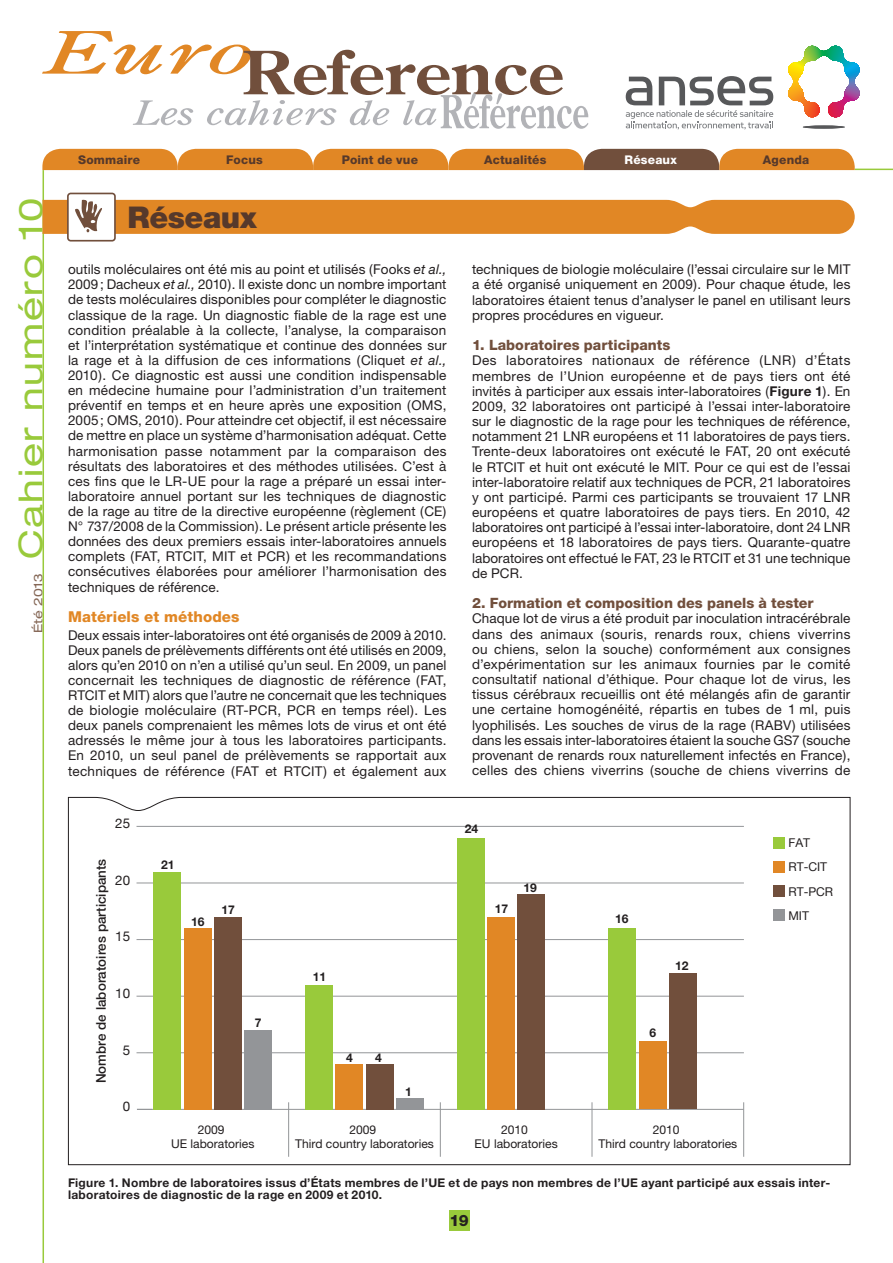
<style>
.page{position:relative;width:893px;height:1263px;background:#fff}
.page>*{position:absolute;margin:0;border:0;box-sizing:border-box;transform-origin:0 0}
.t1{font:expanded 33px "Helvetica Neue";letter-spacing:.05em;color:#99ca3b;scale:1.1 1}
.t2{font:900 30px "Helvetica Neue";letter-spacing:-.015em;color:#56392b}
.t3{font:800 15.75px "Helvetica Neue";color:#231f20}
.t4{font:800 15px "Helvetica Neue";letter-spacing:.01em;color:#e18725}
.t5{font:800 14.25px "Helvetica Neue";color:#714f3c}
.t6{font:13.5px/15.1px "Helvetica Neue";letter-spacing:.015em;color:#231f20;text-align:justify}
.t7{font:500 13.35px "Helvetica Neue";letter-spacing:.005em;color:#231f20}
.t8{font:13.35px "Helvetica Neue";color:#231f20}
.t9{font:12.15px/14.5px "Helvetica Neue";color:#231f20;text-align:center}
.t10{font:700 12.15px "Helvetica Neue";color:#231f20}
.t11{font:12.15px/24.2px "Helvetica Neue";color:#231f20}
.t12{font:700 12px/12px "Helvetica Neue";letter-spacing:.025em;color:#231f20}
.t13{font:800 12px "Helvetica Neue";letter-spacing:.015em;color:#56392b}
.t14{font:800 12px "Helvetica Neue";letter-spacing:.015em;color:#fff}
.t15{font:expanded 12px "Helvetica Neue";color:#856756;scale:1.1 1}
.s1{font-style:italic}
.s2{font-weight:700}
</style>
<div class="page">
<svg style="left:42px;top:31px;width:546px;height:98px"></svg>
<svg style="left:788px;top:45px;width:72px;height:73px"></svg>
<hr style="left:822px;top:82px;width:3px;height:36px;background:#ee1d23">
<svg style="left:803px;top:125px;width:42px;height:4px"></svg>
<svg style="left:626px;top:76px;width:147px;height:54px"></svg>
<div style="left:449px;top:1210px;width:20px;height:21px;background:#99ca3b"></div>
<hr style="left:855px;top:169px;width:38px;height:1px;background:#99ca3b">
<svg style="left:42px;top:149px;width:813px;height:21px;background:#d08332"></svg>
<hr style="left:43px;top:170px;width:1px;height:1093px;background:#99ca3b">
<div style="left:67px;top:193px;width:49px;height:49px;border:2px solid #714f3c;border-radius:3px"></div>
<svg style="left:43px;top:199px;width:812px;height:35px;background:#e19037"></svg>
<svg style="left:68px;top:797px;width:783px;height:368px"></svg>
<p class="t13" style="left:78px;top:153px;width:64px">Sommaire</p>
<p class="t13" style="left:226px;top:153px;width:38px">Focus</p>
<p class="t13" style="left:342px;top:153px;width:78px">Point de vue</p>
<p class="t13" style="left:484px;top:153px;width:64px">Actualités</p>
<p class="t14" style="left:624px;top:153px;width:54px">Réseaux</p>
<p class="t13" style="left:763px;top:153px;width:48px">Agenda</p>
<h1 class="t1" style="left:11px;top:559px;width:330px;rotate:-90deg">Cahier numéro 10</h1>
<h2 class="t2" style="left:128px;top:199px;width:131px">Réseaux</h2>
<p class="t6" style="left:68px;top:262px;width:380px">outils moléculaires ont été mis au point et utilisés (Fooks <span class="s1">et al., </span>2009; Dacheux <span class="s1">et al.,</span> 2010). Il existe donc un nombre important de tests moléculaires disponibles pour compléter le diagnostic classique de la rage. Un diagnostic fiable de la rage est une condition préalable à la collecte, l’analyse, la comparaison et l’interprétation systématique et continue des données sur la rage et à la diffusion de ces informations (Cliquet <span class="s1">et al., </span>2010). Ce diagnostic est aussi une condition indispensable en médecine humaine pour l’administration d’un traitement préventif en temps et en heure après une exposition (OMS, 2005; OMS, 2010). Pour atteindre cet objectif, il est nécessaire de mettre en place un système d’harmonisation adéquat. Cette harmonisation passe notamment par la comparaison des résultats des laboratoires et des méthodes utilisées. C’est à ces fins que le LR-UE pour la rage a préparé un essai inter&shy;laboratoire annuel portant sur les techniques de diagnostic de la rage au titre de la directive européenne (règlement (CE)<br>N° 737/2008 de la Commission). Le présent article présente les données des deux premiers essais inter-laboratoires annuels complets (FAT, RTCIT, MIT et PCR) et les recommandations consécutives élaborées pour améliorer l’harmonisation des techniques de référence.</p>
<p class="t4" style="left:68px;top:608px;width:173px">Matériels et méthodes</p>
<p class="t6" style="left:68px;top:627px;width:380px">Deux essais inter-laboratoires ont été organisés de 2009 à 2010.<br>Deux panels de prélèvements différents ont été utilisés en 2009, alors qu’en 2010 on n’en a utilisé qu’un seul. En 2009, un panel concernait les techniques de diagnostic de référence (FAT, RTCIT et MIT) alors que l’autre ne concernait que les techniques de biologie moléculaire (RT-PCR, PCR en temps réel). Les deux panels comprenaient les mêmes lots de virus et ont été adressés le même jour à tous les laboratoires participants.<br>En 2010, un seul panel de prélèvements se rapportait aux techniques de référence (FAT et RTCIT) et également aux</p>
<p class="t15" style="left:31px;top:633px;width:56px;rotate:-90deg">Été 2013</p>
<p class="t8" style="left:115px;top:815px;width:16px">25</p>
<p class="t7" style="left:93px;top:1083px;width:226px;rotate:-90deg">Nombre de laboratoires participants</p>
<p class="t8" style="left:115px;top:872px;width:16px">20</p>
<p class="t8" style="left:115px;top:929px;width:16px">15</p>
<p class="t8" style="left:115px;top:985px;width:16px">10</p>
<p class="t8" style="left:123px;top:1042px;width:9px">5</p>
<p class="t8" style="left:123px;top:1098px;width:9px">0</p>
<p class="t10" style="left:161px;top:857px;width:15px">21</p>
<p class="t10" style="left:191px;top:914px;width:15px">16</p>
<p class="t10" style="left:221px;top:902px;width:15px">17</p>
<p class="t10" style="left:255px;top:1015px;width:8px">7</p>
<p class="t9" style="left:171px;top:1122px;width:85px">2009<br>UE laboratories</p>
<p class="t10" style="left:313px;top:969px;width:15px">11</p>
<p class="t10" style="left:346px;top:1050px;width:8px">4</p>
<p class="t10" style="left:375px;top:1050px;width:8px">4</p>
<p class="t10" style="left:405px;top:1084px;width:8px">1</p>
<p class="t9" style="left:295px;top:1122px;width:140px">2009<br>Third country laboratories</p>
<p class="t6" style="left:472px;top:262px;width:380px">techniques de biologie moléculaire (l’essai circulaire sur le MIT a été organisé uniquement en 2009). Pour chaque étude, les laboratoires étaient tenus d’analyser le panel en utilisant leurs propres procédures en vigueur.</p>
<p class="t5" style="left:472px;top:337px;width:200px">1. Laboratoires participants</p>
<p class="t6" style="left:472px;top:353px;width:380px">Des laboratoires nationaux de référence (LNR) d’États membres de l’Union européenne et de pays tiers ont été invités à participer aux essais inter-laboratoires (<span class="s2">Figure 1</span>). En 2009, 32 laboratoires ont participé à l’essai inter-laboratoire sur le diagnostic de la rage pour les techniques de référence, notamment 21 LNR européens et 11 laboratoires de pays tiers.<br>Trente-deux laboratoires ont exécuté le FAT, 20 ont exécuté le RTCIT et huit ont exécuté le MIT. Pour ce qui est de l’essai inter-laboratoire relatif aux techniques de PCR, 21 laboratoires y ont participé. Parmi ces participants se trouvaient 17 LNR européens et quatre laboratoires de pays tiers. En 2010, 42 laboratoires ont participé à l’essai inter-laboratoire, dont 24 LNR européens et 18 laboratoires de pays tiers. Quarante-quatre laboratoires ont effectué le FAT, 23 le RTCIT et 31 une technique de PCR.</p>
<p class="t5" style="left:472px;top:595px;width:343px">2. Formation et composition des panels à tester</p>
<p class="t6" style="left:472px;top:611px;width:380px">Chaque lot de virus a été produit par inoculation intracérébrale dans des animaux (souris, renards roux, chiens viverrins ou chiens, selon la souche) conformément aux consignes d’expérimentation sur les animaux fournies par le comité consultatif national d’éthique. Pour chaque lot de virus, les tissus cérébraux recueillis ont été mélangés afin de garantir une certaine homogénéité, répartis en tubes de 1 ml, puis lyophilisés. Les souches de virus de la rage (RABV) utilisées dans les essais inter-laboratoires étaient la souche GS7 (souche provenant de renards roux naturellement infectés en France), celles des chiens viverrins (souche de chiens viverrins de</p>
<p class="t10" style="left:465px;top:821px;width:15px">24</p>
<p class="t10" style="left:495px;top:901px;width:15px">17</p>
<p class="t10" style="left:523px;top:880px;width:15px">19</p>
<p class="t9" style="left:474px;top:1122px;width:85px">2010<br>EU laboratories</p>
<p class="t10" style="left:615px;top:912px;width:15px">16</p>
<p class="t10" style="left:675px;top:958px;width:15px">12</p>
<p class="t10" style="left:649px;top:1025px;width:8px">6</p>
<p class="t9" style="left:598px;top:1122px;width:140px">2010<br>Third country laboratories</p>
<p class="t11" style="left:788px;top:831px;width:46px">FAT<br>RT-CIT<br>RT-PCR<br>MIT</p>
<p class="t12" style="left:68px;top:1177px;width:764px">Figure 1. Nombre de laboratoires issus d’États membres de l’UE et de pays non membres de l’UE ayant participé aux essais inter&shy;laboratoires de diagnostic de la rage en 2009 et 2010.</p>
<p class="t3" style="left:450px;top:1211px;width:21px">19</p>
</div>
